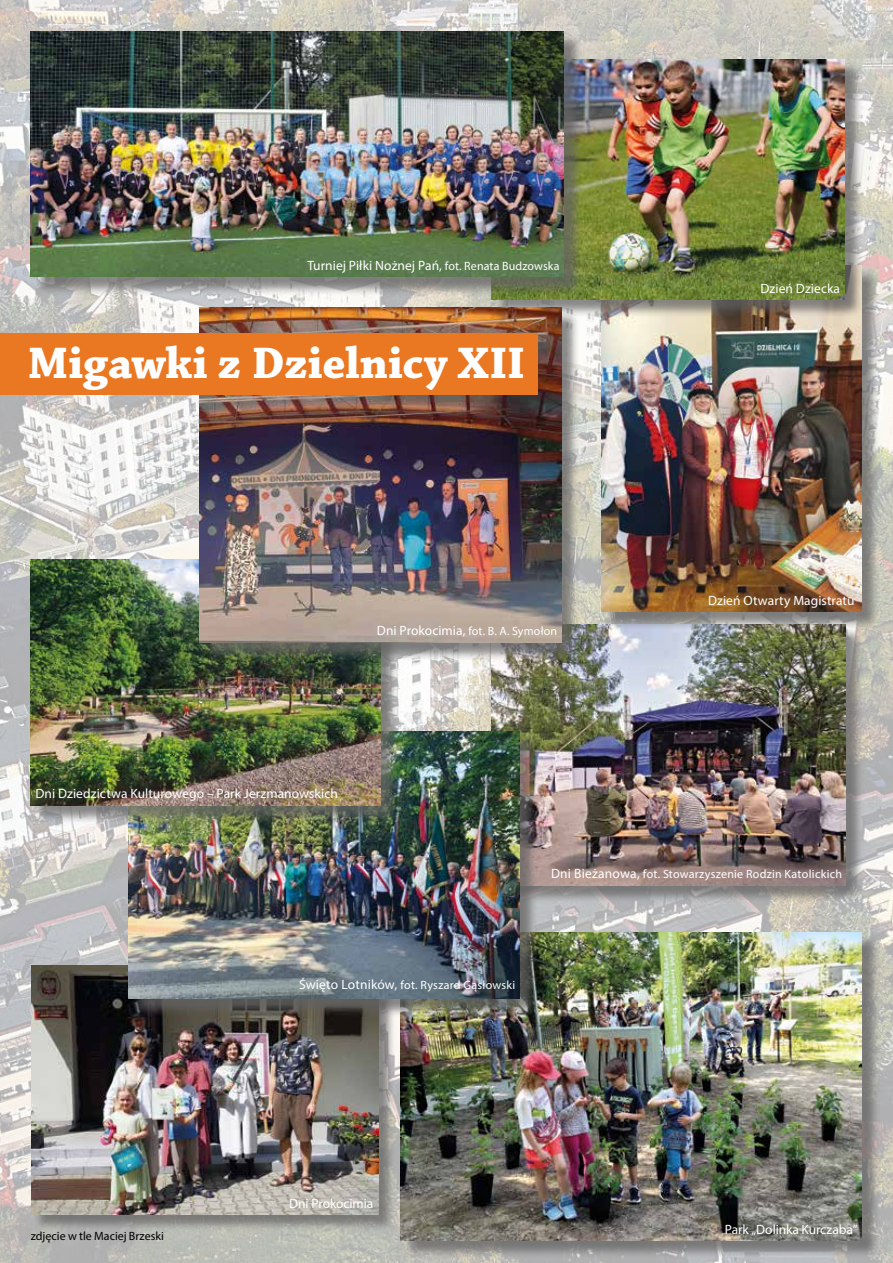
<style>
.page{position:relative;width:893px;height:1263px;background:#fff}
.page>*{position:absolute;margin:0;border:0;box-sizing:border-box;transform-origin:0 0}
.t1{font:700 46.5px "Chaparral Pro";color:#fff}
.t2{font:13.5px "Myriad Pro";letter-spacing:.005em;color:#fff}
.t3{font:12px "Myriad Pro";letter-spacing:.02em;color:#fff}
.t4{font:12px "Myriad Pro";color:#000}
.s1{font-size:12px}
.s2{font-size:13.5px}
</style>
<div class="page">
<img style="left:0;top:0;width:893px;height:1263px">
<div style="left:494px;top:627px;width:371px;height:277px;background:#646363;opacity:.75"></div>
<img style="left:492px;top:625px;width:354px;height:260px">
<div style="left:34px;top:967px;width:362px;height:264px;background:#646363;opacity:.75"></div>
<img style="left:32px;top:965px;width:347px;height:249px">
<div style="left:604px;top:268px;width:277px;height:362px;background:#646363;opacity:.75"></div>
<img style="left:601px;top:318px;width:261px;height:293px">
<div style="left:494px;top:62px;width:369px;height:256px;background:#646363;opacity:.75"></div>
<img style="left:492px;top:59px;width:353px;height:240px">
<div style="left:403px;top:934px;width:477px;height:325px;background:#646363;opacity:.75"></div>
<img style="left:401px;top:932px;width:461px;height:309px">
<div style="left:131px;top:733px;width:407px;height:284px;background:#646363;opacity:.75"></div>
<img style="left:129px;top:731px;width:390px;height:267px">
<div style="left:33px;top:33px;width:549px;height:263px;background:#646363;opacity:.75"></div>
<img style="left:31px;top:31px;width:533px;height:246px">
<div style="left:33px;top:562px;width:366px;height:263px;background:#646363;opacity:.75"></div>
<img style="left:31px;top:560px;width:349px;height:246px">
<div style="left:202px;top:310px;width:378px;height:351px;background:#646363;opacity:.75"></div>
<img style="left:200px;top:307px;width:361px;height:336px">
<div style="left:0;top:333px;width:538px;height:61px;background:#ea7822"></div>
<p class="t2" style="left:307px;top:257px;width:254px">Turniej Piłki Nożnej Pań, <span class="s1">fot. Renata Budzowska</span></p>
<h1 class="t1" style="left:28px;top:336px;width:498px">Migawki z Dzielnicy XII</h1>
<p class="t3" style="left:377px;top:624px;width:182px"><span class="s2">Dni Prokocimia,</span> fot. B. A. Symołon</p>
<p class="t2" style="left:35px;top:785px;width:304px">Dni Dziedzictwa Kulturowego – Park Jerzmanowskich</p>
<p class="t2" style="left:760px;top:280px;width:81px">Dzień Dziecka</p>
<p class="t2" style="left:708px;top:592px;width:148px">Dzień Otwarty Magistratu</p>
<p class="t4" style="left:31px;top:1229px;width:135px">zdjęcie w tle Maciej Brzeski</p>
<p class="t3" style="left:551px;top:866px;width:293px"><span class="s2">Dni Bieżanowa,</span> fot. Stowarzyszenie Rodzin Katolickich</p>
<p class="t3" style="left:299px;top:977px;width:218px"><span class="s2">Święto Lotników,</span> fot. Ryszard Gąsłowski</p>
<p class="t2" style="left:289px;top:1195px;width:85px">Dni Prokocimia</p>
<p class="t2" style="left:725px;top:1221px;width:134px">Park „Dolinka Kurczaba”</p>
</div>
